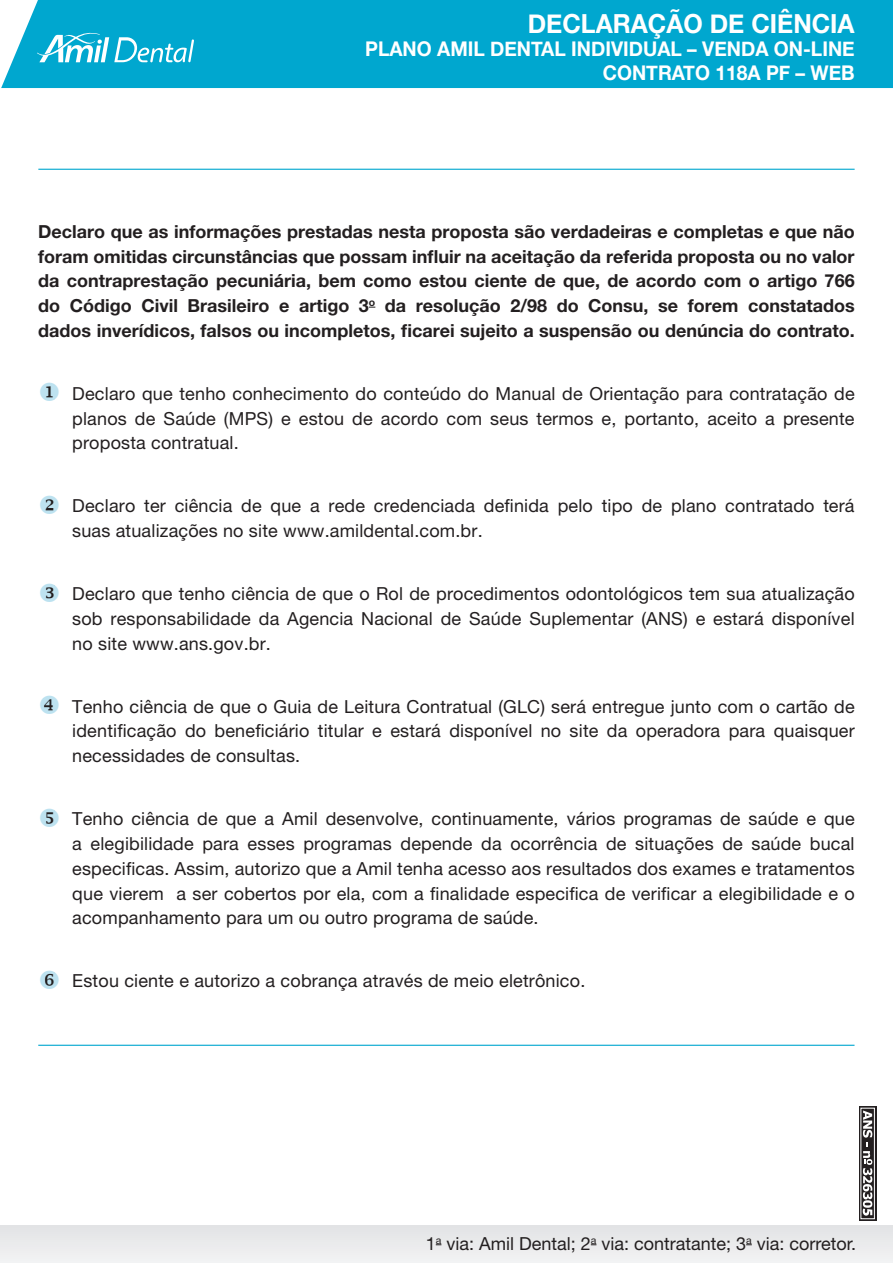
<style>
.page{position:relative;width:893px;height:1263px;background:#fff}
.page>*{position:absolute;margin:0;border:0;box-sizing:border-box;transform-origin:0 0}
.t1{font:700 26.25px "Helvetica Neue";color:#fff;scale:.95 1}
.t2{font:700 20.25px/23.4px "Helvetica Neue";color:#fff;text-align:right;scale:.95 1}
.t3{font:18px/24.8px "Helvetica Neue LT Std";letter-spacing:.01em;color:#231f20;text-align:justify}
.t4{font:700 18px/24.8px "Helvetica Neue LT Std";color:#231f20;text-align:justify}
.s1{color:#bde2f0}
</style>
<div class="page">
<div style="left:1px;top:0;width:892px;height:88px;background:#00a7cf"></div>
<svg style="left:37px;top:31px;width:157px;height:31px"></svg>
<div style="left:0;top:1225px;width:893px;height:38px;background:#eaebec"></div>
<svg style="left:859px;top:1106px;width:17px;height:114px"></svg>
<div style="left:860px;top:1108px;width:15px;height:111px;border:1px solid #fff"></div>
<svg style="left:863px;top:1110px;width:9px;height:105px"></svg>
<div style="left:46px;top:499px;width:8px;height:12px;background:#231f20"></div>
<div style="left:45px;top:498px;width:9px;height:14px;border:2px solid #231f20"></div>
<div style="left:46px;top:386px;width:8px;height:12px;background:#231f20"></div>
<div style="left:45px;top:385px;width:9px;height:14px;border:2px solid #231f20"></div>
<hr style="left:38px;top:1045px;width:816px;height:1px;background:#00a7cf">
<hr style="left:38px;top:169px;width:817px;height:1px;background:#00a7cf">
<svg style="left:45px;top:585px;width:10px;height:15px"></svg>
<svg style="left:43px;top:698px;width:11px;height:13px"></svg>
<svg style="left:45px;top:810px;width:10px;height:15px"></svg>
<svg style="left:44px;top:972px;width:11px;height:15px"></svg>
<h1 class="t1" style="left:528px;top:0;width:346px">DECLARAÇÃO DE CIÊNCIA</h1>
<p class="t2" style="left:365px;top:36px;width:517px">PLANO AMIL DENTAL INDIVIDUAL – VENDA ON-LINE<br>CONTRATO 118A PF – WEB</p>
<p class="t4" style="left:38px;top:219px;width:818px">Declaro que as informações prestadas nesta proposta são verdadeiras e completas e que não foram omitidas circunstâncias que possam influir na aceitação da referida proposta ou no valor da contraprestação pecuniária, bem como estou ciente de que, de acordo com o artigo 766 do Código Civil Brasileiro e artigo 3<sup>o</sup> da resolução 2/98 do Consu, se forem constatados dados inverídicos, falsos ou incompletos, ficarei sujeito a suspensão ou denúncia do contrato.</p>
<p class="t3" style="left:72px;top:381px;width:784px;text-indent:-34px"><span class="s1">◆</span> Declaro que tenho conhecimento do conteúdo do Manual de Orientação para contratação de planos de Saúde (MPS) e estou de acordo com seus termos e, portanto, aceito a presente proposta contratual.</p>
<p class="t3" style="left:72px;top:493px;width:784px;text-indent:-34px"><span class="s1">❖</span> Declaro ter ciência de que a rede credenciada definida pelo tipo de plano contratado terá suas atualizações no site www.amildental.com.br.</p>
<p class="t3" style="left:72px;top:581px;width:784px">Declaro que tenho ciência de que o Rol de procedimentos odontológicos tem sua atualização sob responsabilidade da Agencia Nacional de Saúde Suplementar (ANS) e estará disponível no site www.ans.gov.br.</p>
<p class="t3" style="left:72px;top:694px;width:784px">Tenho ciência de que o Guia de Leitura Contratual (GLC) será entregue junto com o cartão de identificação do beneficiário titular e estará disponível no site da operadora para quaisquer necessidades de consultas.</p>
<p class="t3" style="left:72px;top:806px;width:784px">Tenho ciência de que a Amil desenvolve, continuamente, vários programas de saúde e que a elegibilidade para esses programas depende da ocorrência de situações de saúde bucal especificas. Assim, autorizo que a Amil tenha acesso aos resultados dos exames e tratamentos que vierem a ser cobertos por ela, com a finalidade especifica de verificar a elegibilidade e o acompanhamento para um ou outro programa de saúde.</p>
<p class="t3" style="left:72px;top:968px;width:515px">Estou ciente e autorizo a cobrança através de meio eletrônico.</p>
<p class="t3" style="left:426px;top:1231px;width:432px">1<sup>a</sup> via: Amil Dental; 2<sup>a</sup> via: contratante; 3<sup>a</sup> via: corretor.</p>
</div>
